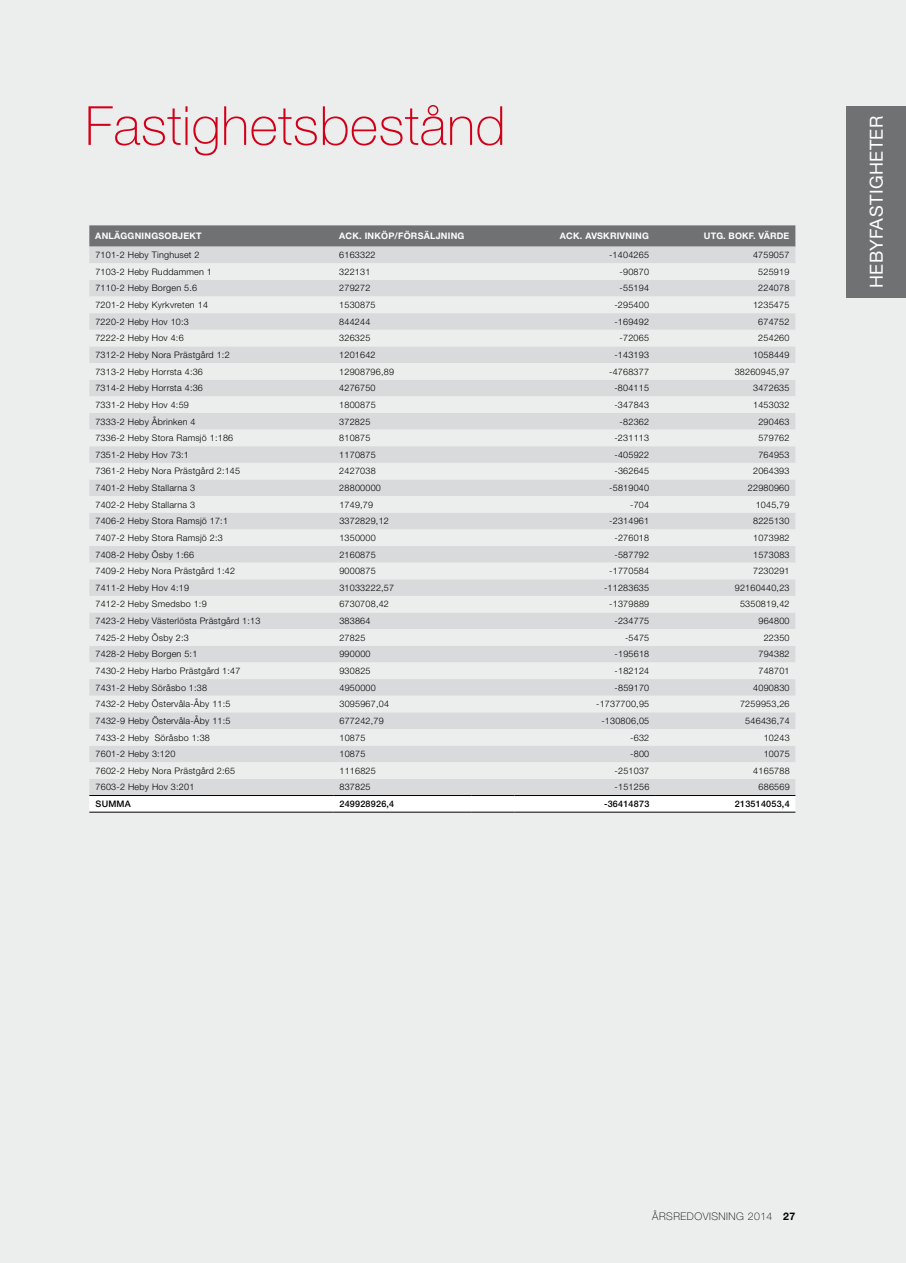
<style>
.page{position:relative;width:906px;height:1263px;background:#eceded}
.page>*{position:absolute;margin:0;border:0;box-sizing:border-box;transform-origin:0 0}
.t1{font:100 54px "Helvetica Neue LT Std";letter-spacing:.01em;color:#d10019}
.t2{font:18px "Helvetica Neue LT Std";letter-spacing:.025em;color:#fff}
.t3{font:100 10.5px "Helvetica Neue LT Std";letter-spacing:.05em;color:#000}
.t4{font:300 9px "Helvetica Neue LT Std";letter-spacing:.025em;color:#000}
.t5{font:700 9px "Helvetica Neue LT Std";letter-spacing:.025em;color:#fff}
.t6{font:500 9px "Helvetica Neue LT Std";letter-spacing:.025em;color:#000}
.s1{font-weight:700}
</style>
<div class="page">
<svg style="left:89px;top:225px;width:706px;height:22px;background:#757677"></svg>
<div style="left:89px;top:247px;width:706px;height:548px;background:#d9dadb"></div>
<svg style="left:89px;top:263px;width:706px;height:516px"></svg>
<div style="left:89px;top:796px;width:706px;height:16px;background:#fff"></div>
<hr style="left:89px;top:795px;width:244px;height:1px;background:#000">
<hr style="left:333px;top:795px;width:139px;height:1px;background:#000">
<hr style="left:472px;top:795px;width:42px;height:1px;background:#000">
<hr style="left:514px;top:795px;width:141px;height:1px;background:#000">
<hr style="left:655px;top:795px;width:140px;height:1px;background:#000">
<hr style="left:89px;top:812px;width:244px;height:1px;background:#000">
<hr style="left:333px;top:812px;width:139px;height:1px;background:#000">
<hr style="left:472px;top:812px;width:42px;height:1px;background:#000">
<hr style="left:514px;top:812px;width:141px;height:1px;background:#000">
<hr style="left:655px;top:812px;width:140px;height:1px;background:#000">
<div style="left:846px;top:106px;width:60px;height:192px;background:#707172"></div>
<h1 class="t1" style="left:85px;top:95px;width:422px">FASTIGHETSBESTÅND</h1>
<p class="t5" style="left:95px;top:230px;width:108px">ANLÄGGNINGSOBJEKT</p>
<p class="t5" style="left:339px;top:230px;width:127px">ACK. INKÖP/FÖRSÄLJNING</p>
<p class="t5" style="left:560px;top:230px;width:91px">ACK. AVSKRIVNING</p>
<p class="t5" style="left:704px;top:230px;width:87px">UTG. BOKF. VÄRDE</p>
<p class="t4" style="left:95px;top:249px;width:106px">7101-2 Heby Tinghuset 2</p>
<p class="t4" style="left:339px;top:249px;width:38px">6163322</p>
<p class="t4" style="left:609px;top:249px;width:41px">-1404265</p>
<p class="t4" style="left:753px;top:249px;width:38px">4759057</p>
<p class="t4" style="left:95px;top:266px;width:118px">7103-2 Heby Ruddammen 1</p>
<p class="t4" style="left:339px;top:266px;width:33px">322131</p>
<p class="t4" style="left:619px;top:266px;width:31px">-90870</p>
<p class="t4" style="left:758px;top:266px;width:33px">525919</p>
<p class="t4" style="left:95px;top:283px;width:103px">7110-2 Heby Borgen 5.6</p>
<p class="t4" style="left:339px;top:283px;width:33px">279272</p>
<p class="t4" style="left:619px;top:283px;width:31px">-55194</p>
<p class="t4" style="left:758px;top:283px;width:33px">224078</p>
<p class="t4" style="left:95px;top:299px;width:114px">7201-2 Heby Kyrkvreten 14</p>
<p class="t4" style="left:339px;top:299px;width:38px">1530875</p>
<p class="t4" style="left:614px;top:299px;width:36px">-295400</p>
<p class="t4" style="left:753px;top:299px;width:38px">1235475</p>
<p class="t4" style="left:95px;top:316px;width:95px">7220-2 Heby Hov 10:3</p>
<p class="t4" style="left:339px;top:316px;width:33px">844244</p>
<p class="t4" style="left:614px;top:316px;width:36px">-169492</p>
<p class="t4" style="left:758px;top:316px;width:33px">674752</p>
<p class="t4" style="left:95px;top:333px;width:90px">7222-2 Heby Hov 4:6</p>
<p class="t4" style="left:339px;top:333px;width:33px">326325</p>
<p class="t4" style="left:619px;top:333px;width:31px">-72065</p>
<p class="t4" style="left:758px;top:333px;width:33px">254260</p>
<p class="t4" style="left:95px;top:349px;width:136px">7312-2 Heby Nora Prästgård 1:2</p>
<p class="t4" style="left:339px;top:349px;width:38px">1201642</p>
<p class="t4" style="left:614px;top:349px;width:36px">-143193</p>
<p class="t4" style="left:753px;top:349px;width:38px">1058449</p>
<p class="t4" style="left:95px;top:366px;width:109px">7313-2 Heby Horrsta 4:36</p>
<p class="t4" style="left:339px;top:366px;width:56px">12908796,89</p>
<p class="t4" style="left:609px;top:366px;width:41px">-4768377</p>
<p class="t4" style="left:734px;top:366px;width:56px">38260945,97</p>
<p class="t4" style="left:95px;top:382px;width:109px">7314-2 Heby Horrsta 4:36</p>
<p class="t4" style="left:339px;top:382px;width:38px">4276750</p>
<p class="t4" style="left:614px;top:382px;width:36px">-804115</p>
<p class="t4" style="left:753px;top:382px;width:38px">3472635</p>
<p class="t4" style="left:95px;top:399px;width:95px">7331-2 Heby Hov 4:59</p>
<p class="t4" style="left:339px;top:399px;width:38px">1800875</p>
<p class="t4" style="left:614px;top:399px;width:36px">-347843</p>
<p class="t4" style="left:753px;top:399px;width:38px">1453032</p>
<p class="t4" style="left:95px;top:416px;width:102px">7333-2 Heby Åbrinken 4</p>
<p class="t4" style="left:339px;top:416px;width:33px">372825</p>
<p class="t4" style="left:619px;top:416px;width:31px">-82362</p>
<p class="t4" style="left:758px;top:416px;width:33px">290463</p>
<p class="t4" style="left:95px;top:432px;width:139px">7336-2 Heby Stora Ramsjö 1:186</p>
<p class="t4" style="left:339px;top:432px;width:33px">810875</p>
<p class="t4" style="left:614px;top:432px;width:36px">-231113</p>
<p class="t4" style="left:758px;top:432px;width:33px">579762</p>
<p class="t4" style="left:95px;top:449px;width:95px">7351-2 Heby Hov 73:1</p>
<p class="t4" style="left:339px;top:449px;width:38px">1170875</p>
<p class="t4" style="left:614px;top:449px;width:36px">-405922</p>
<p class="t4" style="left:758px;top:449px;width:33px">764953</p>
<p class="t4" style="left:95px;top:466px;width:146px">7361-2 Heby Nora Prästgård 2:145</p>
<p class="t4" style="left:339px;top:466px;width:38px">2427038</p>
<p class="t4" style="left:614px;top:466px;width:36px">-362645</p>
<p class="t4" style="left:753px;top:466px;width:38px">2064393</p>
<p class="t4" style="left:95px;top:482px;width:101px">7401-2 Heby Stallarna 3</p>
<p class="t4" style="left:339px;top:482px;width:43px">28800000</p>
<p class="t4" style="left:609px;top:482px;width:41px">-5819040</p>
<p class="t4" style="left:748px;top:482px;width:43px">22980960</p>
<p class="t4" style="left:95px;top:499px;width:101px">7402-2 Heby Stallarna 3</p>
<p class="t4" style="left:339px;top:499px;width:35px">1749,79</p>
<p class="t4" style="left:630px;top:499px;width:21px">-704</p>
<p class="t4" style="left:755px;top:499px;width:35px">1045,79</p>
<p class="t4" style="left:95px;top:516px;width:134px">7406-2 Heby Stora Ramsjö 17:1</p>
<p class="t4" style="left:339px;top:516px;width:51px">3372829,12</p>
<p class="t4" style="left:609px;top:516px;width:41px">-2314961</p>
<p class="t4" style="left:753px;top:516px;width:38px">8225130</p>
<p class="t4" style="left:95px;top:532px;width:129px">7407-2 Heby Stora Ramsjö 2:3</p>
<p class="t4" style="left:339px;top:532px;width:38px">1350000</p>
<p class="t4" style="left:614px;top:532px;width:36px">-276018</p>
<p class="t4" style="left:753px;top:532px;width:38px">1073982</p>
<p class="t4" style="left:95px;top:549px;width:100px">7408-2 Heby Ösby 1:66</p>
<p class="t4" style="left:339px;top:549px;width:38px">2160875</p>
<p class="t4" style="left:614px;top:549px;width:36px">-587792</p>
<p class="t4" style="left:753px;top:549px;width:38px">1573083</p>
<p class="t4" style="left:95px;top:565px;width:141px">7409-2 Heby Nora Prästgård 1:42</p>
<p class="t4" style="left:339px;top:565px;width:38px">9000875</p>
<p class="t4" style="left:609px;top:565px;width:41px">-1770584</p>
<p class="t4" style="left:753px;top:565px;width:38px">7230291</p>
<p class="t4" style="left:95px;top:582px;width:95px">7411-2 Heby Hov 4:19</p>
<p class="t4" style="left:339px;top:582px;width:56px">31033222,57</p>
<p class="t4" style="left:604px;top:582px;width:47px">-11283635</p>
<p class="t4" style="left:735px;top:582px;width:56px">92160440,23</p>
<p class="t4" style="left:95px;top:599px;width:113px">7412-2 Heby Smedsbo 1:9</p>
<p class="t4" style="left:339px;top:599px;width:51px">6730708,42</p>
<p class="t4" style="left:609px;top:599px;width:41px">-1379889</p>
<p class="t4" style="left:740px;top:599px;width:51px">5350819,42</p>
<p class="t4" style="left:95px;top:615px;width:166px">7423-2 Heby Västerlösta Prästgård 1:13</p>
<p class="t4" style="left:339px;top:615px;width:33px">383864</p>
<p class="t4" style="left:614px;top:615px;width:36px">-234775</p>
<p class="t4" style="left:758px;top:615px;width:33px">964800</p>
<p class="t4" style="left:96px;top:632px;width:95px">7425-2 Heby Ösby 2:3</p>
<p class="t4" style="left:339px;top:632px;width:27px">27825</p>
<p class="t4" style="left:625px;top:632px;width:26px">-5475</p>
<p class="t4" style="left:763px;top:632px;width:27px">22350</p>
<p class="t4" style="left:96px;top:649px;width:103px">7428-2 Heby Borgen 5:1</p>
<p class="t4" style="left:339px;top:649px;width:33px">990000</p>
<p class="t4" style="left:614px;top:649px;width:36px">-195618</p>
<p class="t4" style="left:758px;top:649px;width:33px">794382</p>
<p class="t4" style="left:96px;top:665px;width:146px">7430-2 Heby Harbo Prästgård 1:47</p>
<p class="t4" style="left:339px;top:665px;width:33px">930825</p>
<p class="t4" style="left:614px;top:665px;width:36px">-182124</p>
<p class="t4" style="left:758px;top:665px;width:33px">748701</p>
<p class="t4" style="left:96px;top:682px;width:113px">7431-2 Heby Söråsbo 1:38</p>
<p class="t4" style="left:339px;top:682px;width:38px">4950000</p>
<p class="t4" style="left:614px;top:682px;width:36px">-859170</p>
<p class="t4" style="left:753px;top:682px;width:38px">4090830</p>
<p class="t4" style="left:96px;top:699px;width:136px">7432-2 Heby Östervåla-Åby 11:5</p>
<p class="t4" style="left:339px;top:699px;width:51px">3095967,04</p>
<p class="t4" style="left:596px;top:699px;width:55px">-1737700,95</p>
<p class="t4" style="left:740px;top:699px;width:51px">7259953,26</p>
<p class="t4" style="left:96px;top:715px;width:136px">7432-9 Heby Östervåla-Åby 11:5</p>
<p class="t4" style="left:339px;top:715px;width:46px">677242,79</p>
<p class="t4" style="left:601px;top:715px;width:49px">-130806,05</p>
<p class="t4" style="left:745px;top:715px;width:46px">546436,74</p>
<p class="t4" style="left:96px;top:732px;width:116px">7433-2 Heby Söråsbo 1:38</p>
<p class="t4" style="left:339px;top:732px;width:27px">10875</p>
<p class="t4" style="left:630px;top:732px;width:21px">-632</p>
<p class="t4" style="left:763px;top:732px;width:27px">10243</p>
<p class="t4" style="left:96px;top:748px;width:81px">7601-2 Heby 3:120</p>
<p class="t4" style="left:339px;top:748px;width:27px">10875</p>
<p class="t4" style="left:630px;top:748px;width:21px">-800</p>
<p class="t4" style="left:763px;top:748px;width:27px">10075</p>
<p class="t4" style="left:96px;top:765px;width:141px">7602-2 Heby Nora Prästgård 2:65</p>
<p class="t4" style="left:339px;top:765px;width:38px">1116825</p>
<p class="t4" style="left:614px;top:765px;width:36px">-251037</p>
<p class="t4" style="left:753px;top:765px;width:38px">4165788</p>
<p class="t4" style="left:96px;top:782px;width:100px">7603-2 Heby Hov 3:201</p>
<p class="t4" style="left:339px;top:782px;width:33px">837825</p>
<p class="t4" style="left:614px;top:782px;width:36px">-151256</p>
<p class="t4" style="left:758px;top:782px;width:33px">686569</p>
<p class="t6" style="left:96px;top:798px;width:37px">SUMMA</p>
<p class="t6" style="left:339px;top:798px;width:56px">249928926,4</p>
<p class="t6" style="left:604px;top:798px;width:47px">-36414873</p>
<p class="t6" style="left:735px;top:798px;width:56px">213514053,4</p>
<h2 class="t2" style="left:865px;top:288px;width:172px;rotate:-90deg">Hebyfastigheter</h2>
<p class="t3" style="left:652px;top:1210px;width:145px">ÅRSREDOVISNING 2014 <span class="s1">27</span></p>
</div>
